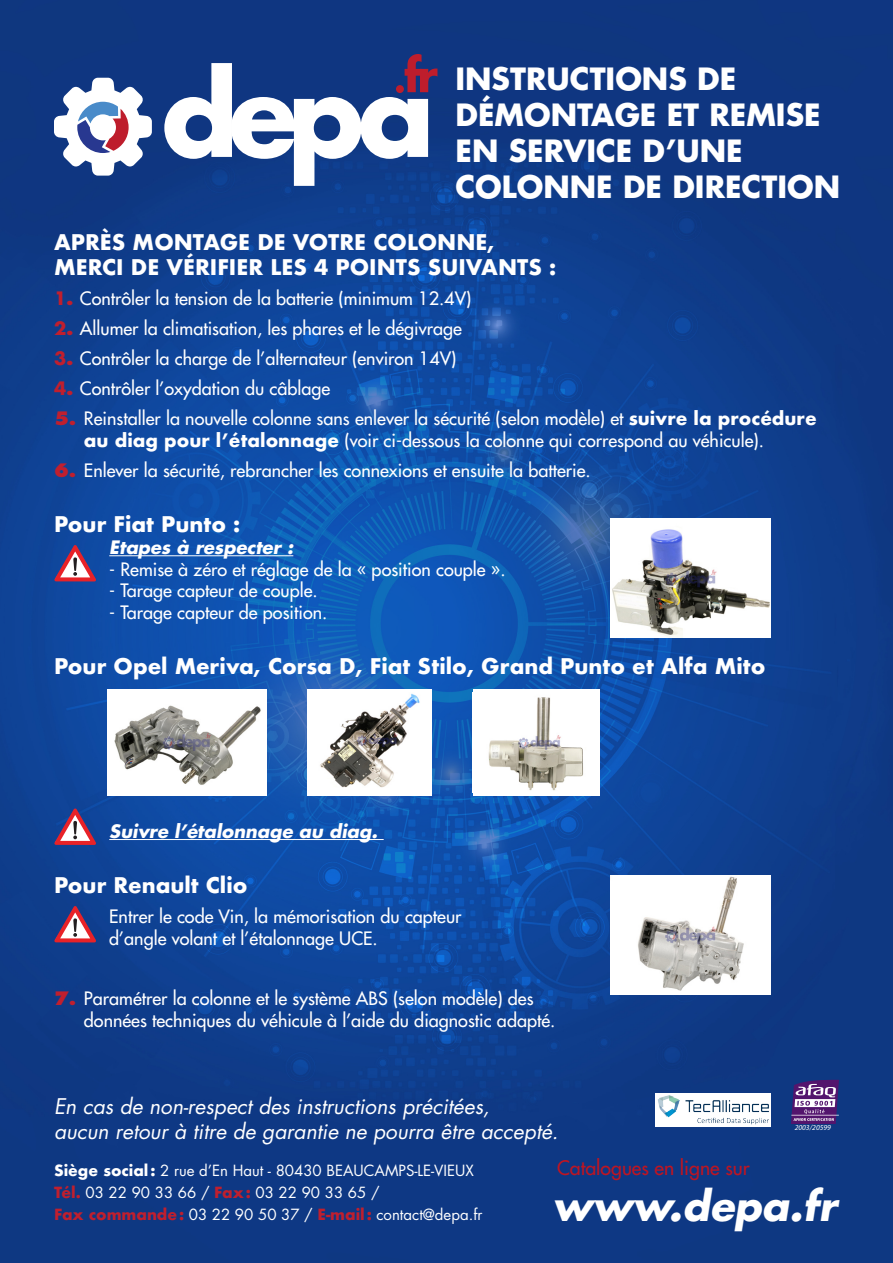
<style>
.page{position:relative;width:893px;height:1263px;background:#fff}
.page>*{position:absolute;margin:0;border:0;box-sizing:border-box;transform-origin:0 0}
.t1{font:italic 700 40.2px "Futura";color:#fff}
.t2{font:700 30px/36px "Futura LT";color:#fff}
.t3{font:700 21px/25.2px "Futura";color:#fff}
.t4{font:italic 21px/25.2px "Futura";color:#fff}
.t5{font:19.5px "Futura";color:#be1522}
.t6{font:18px/21.6px "Futura";color:#fff}
.t7{font:italic 700 18px "Futura";color:#fff}
.t8{font:15px/21.9px "Futura";color:#fff}
.t9{font:italic 7.65px "Myriad Pro";color:#fff}
.s1{font-weight:700;color:#c01f2e}
.s2{font-weight:800;color:#c01f2e}
.s3{font-weight:700}
</style>
<div class="page">
<img style="left:0;top:0;width:893px;height:1263px">
<svg style="left:164px;top:54px;width:273px;height:132px"></svg>
<div style="left:396px;top:85px;width:8px;height:8px;background:#be1d2c;border-radius:50%"></div>
<svg style="left:54px;top:78px;width:98px;height:98px"></svg>
<img style="left:114px;top:292px;width:647px;height:648px;border-radius:324px">
<div style="left:656px;top:1093px;width:115px;height:34px;background:#fff"></div>
<img style="left:658px;top:1095px;width:111px;height:30px">
<svg style="left:791px;top:1080px;width:48px;height:44px;background:#795595"></svg>
<hr style="left:109px;top:555px;width:184px;height:1px;background:#fff">
<hr style="left:109px;top:839px;width:275px;height:1px;background:#fff">
<svg style="left:54px;top:545px;width:43px;height:36px"></svg>
<svg style="left:54px;top:808px;width:43px;height:37px"></svg>
<svg style="left:54px;top:906px;width:43px;height:36px"></svg>
<img style="left:611px;top:518px;width:160px;height:120px">
<img style="left:611px;top:875px;width:160px;height:120px">
<div style="left:107px;top:689px;width:159px;height:106px;background:#fff"></div>
<img style="left:114px;top:705px;width:147px;height:80px">
<div style="left:307px;top:689px;width:125px;height:106px;background:#fff"></div>
<img style="left:320px;top:693px;width:100px;height:95px">
<div style="left:473px;top:689px;width:127px;height:106px;background:#fff"></div>
<img style="left:488px;top:697px;width:95px;height:94px">
<p class="t2" style="left:455px;top:60px;width:386px">INSTRUCTIONS DE<br>DÉMONTAGE ET REMISE<br>EN SERVICE D’UNE<br>COLONNE DE DIRECTION</p>
<p class="t3" style="left:54px;top:229px;width:504px">APRÈS MONTAGE DE VOTRE COLONNE,<br>MERCI DE VÉRIFIER LES 4 POINTS SUIVANTS :</p>
<p class="t6" style="left:54px;top:288px;width:419px"><span class="s1">1</span><span class="s2">.</span> Contrôler la tension de la batterie (minimum 12.4V)</p>
<p class="t6" style="left:54px;top:318px;width:409px"><span class="s1">2</span><span class="s2">.</span> Allumer la climatisation, les phares et le dégivrage</p>
<p class="t6" style="left:54px;top:348px;width:404px"><span class="s1">3</span><span class="s2">.</span> Contrôler la charge de l’alternateur (environ 14V)</p>
<p class="t6" style="left:54px;top:378px;width:278px"><span class="s1">4</span><span class="s2">.</span> Contrôler l’oxydation du câblage</p>
<p class="t6" style="left:84px;top:408px;width:734px;text-indent:-30px"><span class="s2">5.</span> Reinstaller la nouvelle colonne sans enlever la sécurité (selon modèle) et <span class="s3">suivre la procédure au diag pour l’étalonnage</span> (voir ci-dessous la colonne qui correspond au véhicule).</p>
<p class="t6" style="left:54px;top:460px;width:538px"><span class="s2">6.</span> Enlever la sécurité, rebrancher les connexions et ensuite la batterie.</p>
<p class="t3" style="left:54px;top:512px;width:188px">Pour Fiat Punto :</p>
<p class="t7" style="left:109px;top:535px;width:186px">Etapes à respecter :</p>
<p class="t6" style="left:109px;top:558px;width:398px">- Remise à zéro et réglage de la « position couple ».</p>
<p class="t6" style="left:109px;top:580px;width:210px">- Tarage capteur de couple.</p>
<p class="t6" style="left:109px;top:601px;width:220px">- Tarage capteur de position.</p>
<p class="t3" style="left:54px;top:653px;width:713px">Pour Opel Meriva, Corsa D, Fiat Stilo, Grand Punto et Alfa Mito</p>
<p class="t7" style="left:109px;top:819px;width:270px">Suivre l’étalonnage au diag.</p>
<p class="t3" style="left:54px;top:872px;width:195px">Pour Renault Clio</p>
<p class="t6" style="left:109px;top:906px;width:354px">Entrer le code Vin, la mémorisation du capteur d’angle volant et l’étalonnage UCE.</p>
<p class="t6" style="left:84px;top:987px;width:473px;text-indent:-30px"><span class="s2">7.</span> Paramétrer la colonne et le système ABS (selon modèle) des données techniques du véhicule à l’aide du diagnostic adapté.</p>
<p class="t4" style="left:54px;top:1093px;width:506px">En cas de non-respect des instructions précitées,<br>aucun retour à titre de garantie ne pourra être accepté.</p>
<p class="t9" style="left:795px;top:1123px;width:38px">2003/20599</p>
<p class="t8" style="left:54px;top:1159px;width:430px"><span class="s3">Siège social:</span> 2 rue d’En Haut - 80430 BEAUCAMPS-LE-VIEUX<br><span class="s1">Tél.</span> 03 22 90 33 66 / <span class="s1">Fax:</span> 03 22 90 33 65 /<br><span class="s1">Fax commande:</span> 03 22 90 50 37 / <span class="s1">E-mail:</span> contact@depa.fr</p>
<p class="t5" style="left:557px;top:1155px;width:194px">Catalogues en ligne sur</p>
<h1 class="t1" style="left:552px;top:1179px;width:286px">www.depa.fr</h1>
</div>
